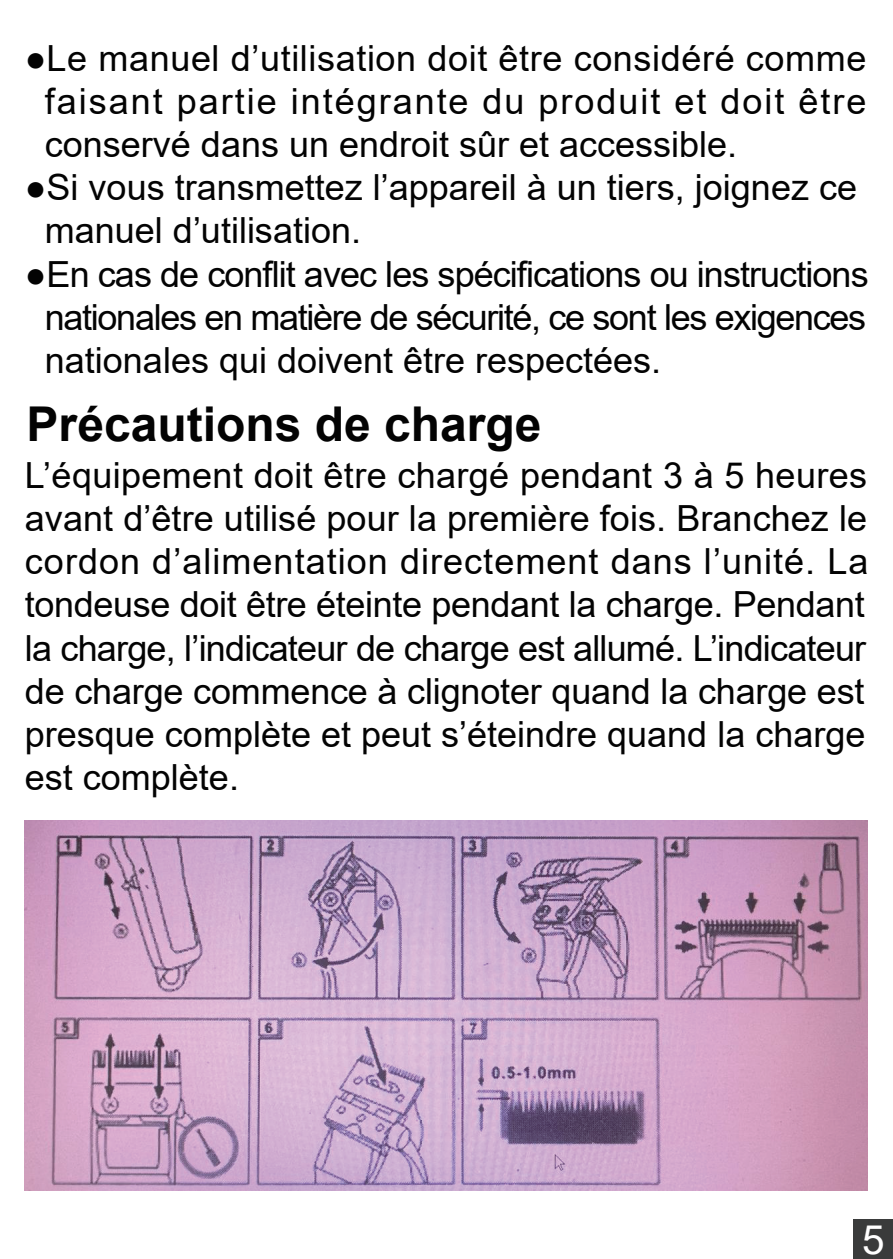
<style>
.page{position:relative;width:893px;height:1259px;background:#fff}
.page>*{position:absolute;margin:0;border:0;box-sizing:border-box;transform-origin:0 0}
.t1{font:700 48px "Arial";color:#030303}
.t2{font:40.5px "Arial";color:#fff}
.t3{font:36px/43.2px "Arial";color:#030303;text-align:justify}
</style>
<div class="page">
<div style="left:854px;top:1220px;width:39px;height:39px;background:#3a3b3b"></div>
<img style="left:25px;top:820px;width:843px;height:370px">
<p class="t3" style="left:45px;top:36px;width:823px;text-indent:-20px">●Le manuel d’utilisation doit être considéré comme faisant partie intégrante du produit et doit être conservé dans un endroit sûr et accessible.</p>
<p class="t3" style="left:45px;top:166px;width:814px;text-indent:-20px">●Si vous transmettez l’appareil à un tiers, joignez ce manuel d’utilisation.</p>
<p class="t3" style="left:45px;top:252px;width:825px;text-indent:-20px">●En cas de conflit avec les spécifications ou instructions nationales en matière de sécurité, ce sont les exigences nationales qui doivent être respectées.</p>
<h1 class="t1" style="left:27px;top:391px;width:516px">Précautions de charge</h1>
<p class="t3" style="left:25px;top:453px;width:845px">L’équipement doit être chargé pendant 3 à 5 heures avant d’être utilisé pour la première fois. Branchez le cordon d’alimentation directement dans l’unité. La tondeuse doit être éteinte pendant la charge. Pendant la charge, l’indicateur de charge est allumé. L’indicateur de charge commence à clignoter quand la charge est presque complète et peut s’éteindre quand la charge est complète.</p>
<p class="t2" style="left:862px;top:1212px;width:24px">5</p>
</div>
